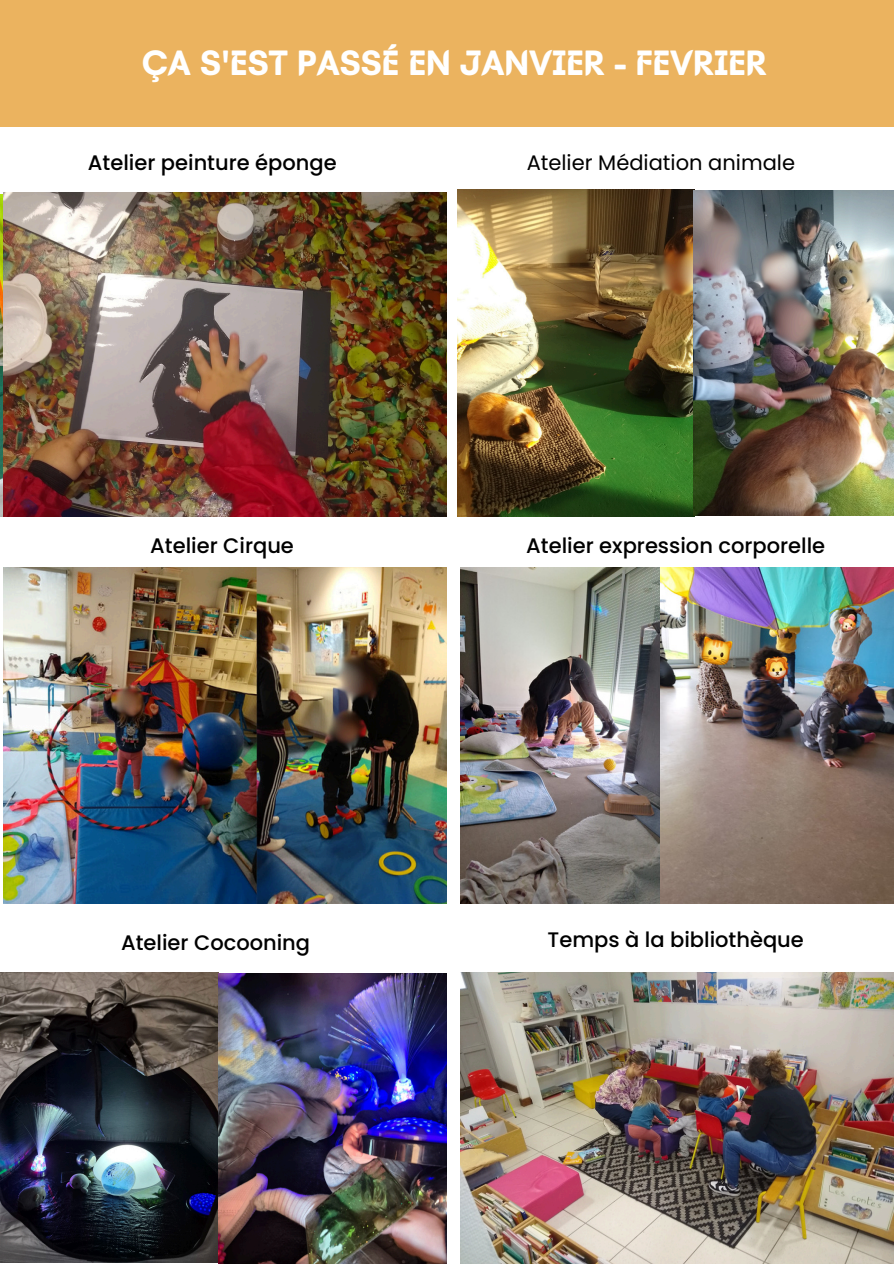
<style>
.page{position:relative;width:894px;height:1264px;background:#fff}
.page>*{position:absolute;margin:0;border:0;box-sizing:border-box;transform-origin:0 0}
.t1{font:700 36px "Batangas";color:#fff}
.t2{font:500 21px "Poppins";color:#000}
.t3{font:21px "Poppins";color:#000}
</style>
<div class="page">
<div style="left:0;top:0;width:893px;height:127px;background:#ebb35f"></div>
<img style="left:4px;top:192px;width:442px;height:324px">
<img style="left:457px;top:189px;width:236px;height:327px">
<img style="left:693px;top:191px;width:200px;height:325px">
<img style="left:4px;top:568px;width:442px;height:335px">
<img style="left:460px;top:568px;width:433px;height:335px">
<img style="left:0;top:972px;width:446px;height:291px">
<img style="left:460px;top:972px;width:433px;height:291px">
<h1 class="t1" style="left:142px;top:42px;width:625px">ÇA S'EST PASSÉ EN JANVIER - FEVRIER</h1>
<h2 class="t2" style="left:88px;top:148px;width:250px">Atelier peinture éponge</h2>
<p class="t3" style="left:526px;top:148px;width:270px">Atelier Médiation animale</p>
<p class="t2" style="left:150px;top:531px;width:145px">Atelier Cirque</p>
<p class="t2" style="left:526px;top:531px;width:300px">Atelier expression corporelle</p>
<p class="t2" style="left:121px;top:927px;width:190px">Atelier Cocooning</p>
<p class="t2" style="left:547px;top:924px;width:258px">Temps à la bibliothèque</p>
</div>
